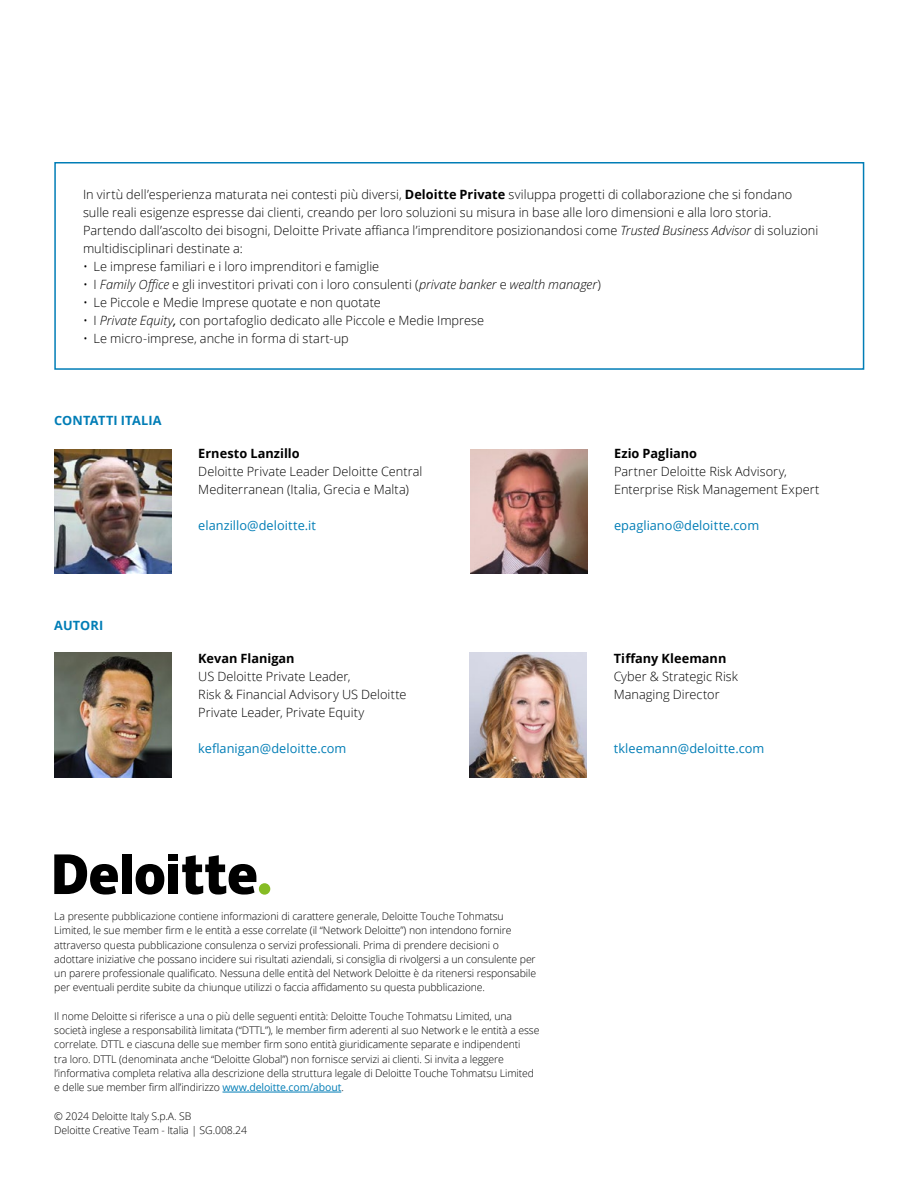
<style>
.page{position:relative;width:918px;height:1188px;background:#fff}
.page>*{position:absolute;margin:0;border:0;box-sizing:border-box;transform-origin:0 0}
.t1{font:300 12.75px/18px "Open Sans";letter-spacing:.005em;color:#000}
.t2{font:12.75px "Open Sans";letter-spacing:.005em;color:#007db6}
.t3{font:700 12.75px "Open Sans";color:#000}
.t4{font:700 12.75px "Open Sans";letter-spacing:.005em;color:#007db6}
.t5{font:300 10.5px/14.2px "Open Sans";letter-spacing:-.01em;color:#000}
.s1{font-weight:700}
.s2{font-style:italic}
.s3{font-weight:400;font-style:italic}
.s4{font-weight:400;color:#007db6}
</style>
<div class="page">
<img style="left:470px;top:653px;width:117px;height:124px">
<div style="left:259px;top:883px;width:11px;height:12px;background:#86bc25;border-radius:50%"></div>
<div style="left:122px;top:854px;width:10px;height:40px;background:#000"></div>
<svg style="left:136px;top:864px;width:28px;height:31px"></svg>
<div style="left:168px;top:865px;width:10px;height:29px;background:#000"></div>
<div style="left:168px;top:854px;width:10px;height:7px;background:#000"></div>
<svg style="left:182px;top:855px;width:74px;height:40px"></svg>
<svg style="left:54px;top:854px;width:64px;height:41px"></svg>
<hr style="left:223px;top:1092px;width:118px;height:1px;background:#007db6">
<img style="left:54px;top:653px;width:117px;height:124px">
<img style="left:54px;top:450px;width:117px;height:124px">
<img style="left:470px;top:450px;width:117px;height:124px">
<div style="left:54px;top:162px;width:810px;height:208px;border:2px solid #007db6"></div>
<p class="t1" style="left:83px;top:185px;width:737px">In virtù dell’esperienza maturata nei contesti più diversi, <span class="s1">Deloitte Private</span> sviluppa progetti di collaborazione che si fondano sulle reali esigenze espresse dai clienti, creando per loro soluzioni su misura in base alle loro dimensioni e alla loro storia.<br>Partendo dall’ascolto dei bisogni, Deloitte Private affianca l’imprenditore posizionandosi come <span class="s2">Trusted Business Advisor</span> di soluzioni multidisciplinari destinate a:</p>
<p class="t1" style="left:83px;top:257px;width:298px">• Le imprese familiari e i loro imprenditori e famiglie</p>
<p class="t1" style="left:83px;top:275px;width:519px">• I <span class="s2">Family Office</span> e gli investitori privati con i loro consulenti (<span class="s2">private banker</span> e <span class="s2">wealth manager</span>)</p>
<p class="t1" style="left:83px;top:293px;width:299px">• Le Piccole e Medie Imprese quotate e non quotate</p>
<p class="t1" style="left:83px;top:311px;width:403px">• I <span class="s2">Private Equity</span><span class="s3">,</span> con portafoglio dedicato alle Piccole e Medie Imprese</p>
<p class="t1" style="left:83px;top:329px;width:267px">• Le micro-imprese, anche in forma di start-up</p>
<p class="t4" style="left:54px;top:412px;width:109px">CONTATTI ITALIA</p>
<p class="t4" style="left:54px;top:616px;width:51px">AUTORI</p>
<p class="t3" style="left:198px;top:445px;width:103px">Ernesto Lanzillo</p>
<p class="t1" style="left:198px;top:462px;width:226px">Deloitte Private Leader Deloitte Central<br>Mediterranean (Italia, Grecia e Malta)</p>
<p class="t2" style="left:198px;top:517px;width:119px">elanzillo@deloitte.it</p>
<p class="t3" style="left:198px;top:649px;width:98px">Kevan Flanigan</p>
<p class="t1" style="left:198px;top:667px;width:210px">US Deloitte Private Leader,<br>Risk &amp; Financial Advisory US Deloitte<br>Private Leader, Private Equity</p>
<p class="t2" style="left:198px;top:739px;width:150px">keflanigan@deloitte.com</p>
<p class="t5" style="left:54px;top:909px;width:483px">La presente pubblicazione contiene informazioni di carattere generale, Deloitte Touche Tohmatsu Limited, le sue member firm e le entità a esse correlate (il “Network Deloitte”) non intendono fornire attraverso questa pubblicazione consulenza o servizi professionali. Prima di prendere decisioni o adottare iniziative che possano incidere sui risultati aziendali, si consiglia di rivolgersi a un consulente per un parere professionale qualificato. Nessuna delle entità del Network Deloitte è da ritenersi responsabile per eventuali perdite subite da chiunque utilizzi o faccia affidamento su questa pubblicazione.</p>
<p class="t5" style="left:54px;top:1009px;width:487px">Il nome Deloitte si riferisce a una o più delle seguenti entità: Deloitte Touche Tohmatsu Limited, una società inglese a responsabilità limitata (“DTTL”), le member firm aderenti al suo Network e le entità a esse correlate. DTTL e ciascuna delle sue member firm sono entità giuridicamente separate e indipendenti<br>tra loro. DTTL (denominata anche “Deloitte Global”) non fornisce servizi ai clienti. Si invita a leggere l’informativa completa relativa alla descrizione della struttura legale di Deloitte Touche Tohmatsu Limited e delle sue member firm all’indirizzo <span class="s4">www.deloitte.com/about</span>.</p>
<p class="t5" style="left:54px;top:1109px;width:194px">© 2024 Deloitte Italy S.p.A. SB<br>Deloitte Creative Team - Italia | SG.008.24</p>
<p class="t3" style="left:614px;top:445px;width:85px">Ezio Pagliano</p>
<p class="t1" style="left:614px;top:462px;width:207px">Partner Deloitte Risk Advisory,<br>Enterprise Risk Management Expert</p>
<p class="t2" style="left:614px;top:517px;width:147px">epagliano@deloitte.com</p>
<p class="t3" style="left:614px;top:649px;width:114px">Tiffany Kleemann</p>
<p class="t1" style="left:614px;top:667px;width:126px">Cyber &amp; Strategic Risk<br>Managing Director</p>
<p class="t2" style="left:614px;top:739px;width:152px">tkleemann@deloitte.com</p>
</div>
